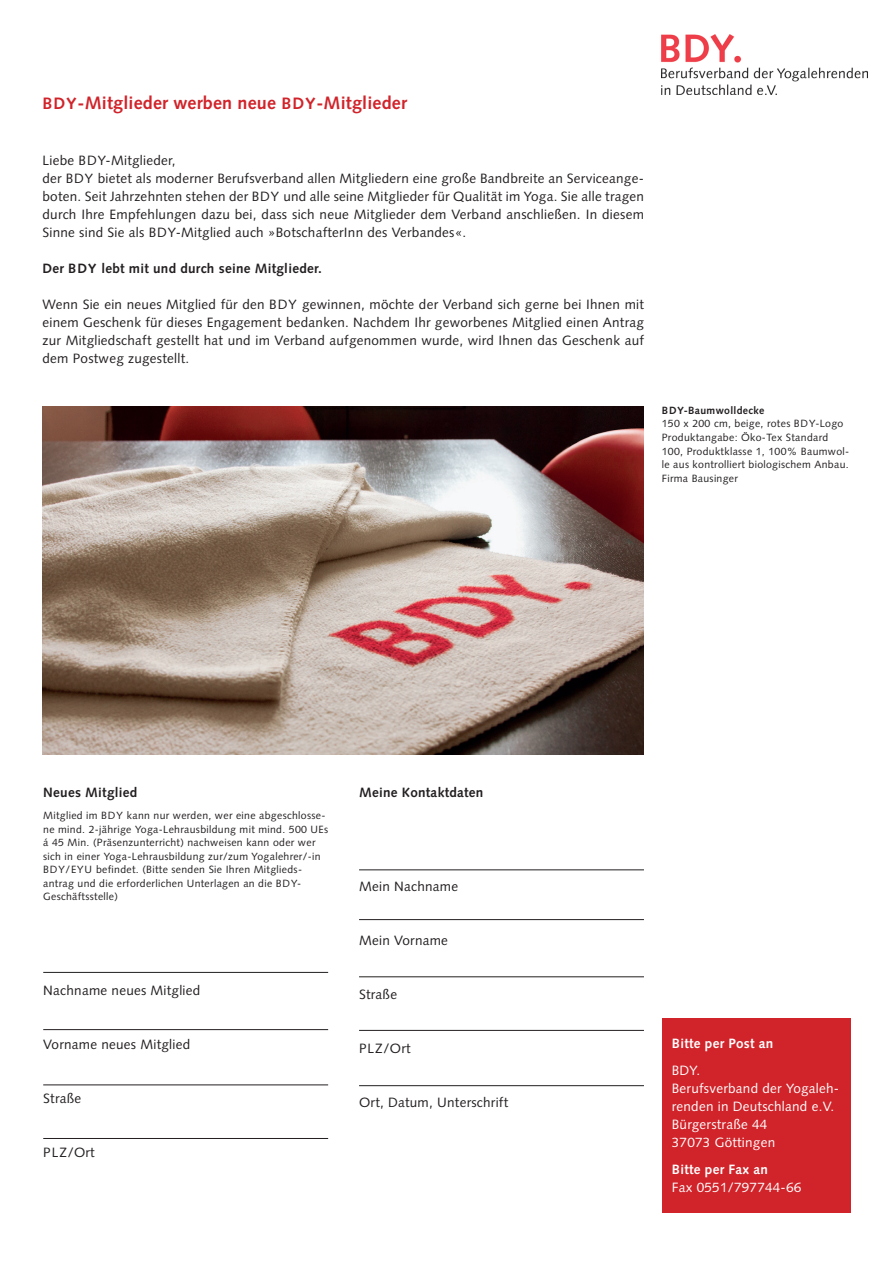
<style>
.page{position:relative;width:893px;height:1263px;background:#fff}
.page>*{position:absolute;margin:0;border:0;box-sizing:border-box;transform-origin:0 0}
.t1{font:700 18px "Syntax BDYOT";letter-spacing:.01em;color:#d1232a}
.t2{font:13.5px/18px "Syntax BDYOT";letter-spacing:.02em;color:#231f20}
.t3{font:13.5px/18px "Syntax BDYOT";letter-spacing:.02em;color:#fff}
.t4{font:700 13.5px "Syntax BDYOT";letter-spacing:.02em;color:#231f20}
.t5{font:700 13.5px "Syntax BDYOT";letter-spacing:.02em;color:#fff}
.t6{font:10.5px/13.5px "Syntax BDYOT";letter-spacing:.03em;color:#231f20}
.t7{font:700 10.5px "Syntax BDYOT";letter-spacing:.03em;color:#231f20}
.s1{font-size:16.5px}
</style>
<div class="page">
<img style="left:662px;top:34px;width:205px;height:61px">
<hr style="left:43px;top:972px;width:285px;height:1px;background:#231f20">
<hr style="left:43px;top:1029px;width:285px;height:1px;background:#231f20">
<hr style="left:43px;top:1085px;width:285px;height:1px;background:#231f20">
<hr style="left:43px;top:1138px;width:285px;height:1px;background:#231f20">
<hr style="left:359px;top:919px;width:285px;height:1px;background:#231f20">
<hr style="left:359px;top:869px;width:285px;height:1px;background:#231f20">
<hr style="left:359px;top:976px;width:285px;height:1px;background:#231f20">
<hr style="left:359px;top:1030px;width:285px;height:1px;background:#231f20">
<hr style="left:359px;top:1085px;width:285px;height:1px;background:#231f20">
<div style="left:662px;top:1018px;width:188px;height:195px;background:#d1232a"></div>
<img style="left:43px;top:406px;width:601px;height:349px">
<h1 class="t1" style="left:43px;top:93px;width:366px"><span class="s1">BDY</span>-Mitglieder werben neue <span class="s1">BDY</span>-Mitglieder</h1>
<p class="t2" style="left:43px;top:152px;width:603px">Liebe BDY-Mitglieder,<br>der BDY bietet als moderner Berufsverband allen Mitgliedern eine große Bandbreite an Serviceange&shy;boten. Seit Jahrzehnten stehen der BDY und alle seine Mitglieder für Qualität im Yoga. Sie alle tragen durch Ihre Empfehlungen dazu bei, dass sich neue Mitglieder dem Verband anschließen. In diesem Sinne sind Sie als BDY-Mitglied auch »BotschafterInn des Verbandes«.</p>
<p class="t4" style="left:43px;top:261px;width:281px">Der BDY lebt mit und durch seine Mitglieder.</p>
<p class="t2" style="left:43px;top:296px;width:603px;text-align:justify">Wenn Sie ein neues Mitglied für den BDY gewinnen, möchte der Verband sich gerne bei Ihnen mit einem Geschenk für dieses Engagement bedanken. Nachdem Ihr geworbenes Mitglied einen Antrag zur Mitgliedschaft gestellt hat und im Verband aufgenommen wurde, wird Ihnen das Geschenk auf dem Postweg zugestellt.</p>
<p class="t7" style="left:662px;top:404px;width:104px">BDY-Baumwolldecke</p>
<p class="t6" style="left:662px;top:417px;width:189px">150 x 200 cm, beige, rotes BDY-Logo<br>Produktangabe: Öko-Tex Standard<br>100, Produktklasse 1, 100% Baumwol&shy;le aus kontrolliert biologischem Anbau.<br>Firma Bausinger</p>
<p class="t4" style="left:43px;top:784px;width:96px">Neues Mitglied</p>
<p class="t6" style="left:43px;top:809px;width:286px">Mitglied im BDY kann nur werden, wer eine abgeschlosse&shy;ne mind. 2-jährige Yoga-Lehrausbildung mit mind. 500 UEs á 45 Min. (Präsenzunterricht) nachweisen kann oder wer sich in einer Yoga-Lehrausbildung zur/zum Yogalehrer/-in BDY/EYU befindet. (Bitte senden Sie Ihren Mitglieds&shy;antrag und die erforderlichen Unterlagen an die BDY-Geschäftsstelle)</p>
<p class="t4" style="left:359px;top:784px;width:126px">Meine Kontaktdaten</p>
<p class="t2" style="left:359px;top:878px;width:101px">Mein Nachname</p>
<p class="t2" style="left:359px;top:932px;width:90px">Mein Vorname</p>
<p class="t2" style="left:43px;top:981px;width:159px">Nachname neues Mitglied</p>
<p class="t2" style="left:359px;top:986px;width:40px">Straße</p>
<p class="t2" style="left:43px;top:1035px;width:149px">Vorname neues Mitglied</p>
<p class="t2" style="left:43px;top:1089px;width:40px">Straße</p>
<p class="t2" style="left:43px;top:1143px;width:53px">PLZ/Ort</p>
<p class="t2" style="left:359px;top:1040px;width:53px">PLZ/Ort</p>
<p class="t2" style="left:359px;top:1094px;width:151px">Ort, Datum, Unterschrift</p>
<p class="t5" style="left:672px;top:1035px;width:103px">Bitte per Post an</p>
<p class="t3" style="left:672px;top:1061px;width:169px">BDY.<br>Berufsverband der Yogaleh&shy;renden in Deutschland e.V.<br>Bürgerstraße 44<br>37073 Göttingen</p>
<p class="t5" style="left:672px;top:1161px;width:98px">Bitte per Fax an</p>
<p class="t3" style="left:672px;top:1178px;width:131px">Fax 0551/797744-66</p>
</div>
